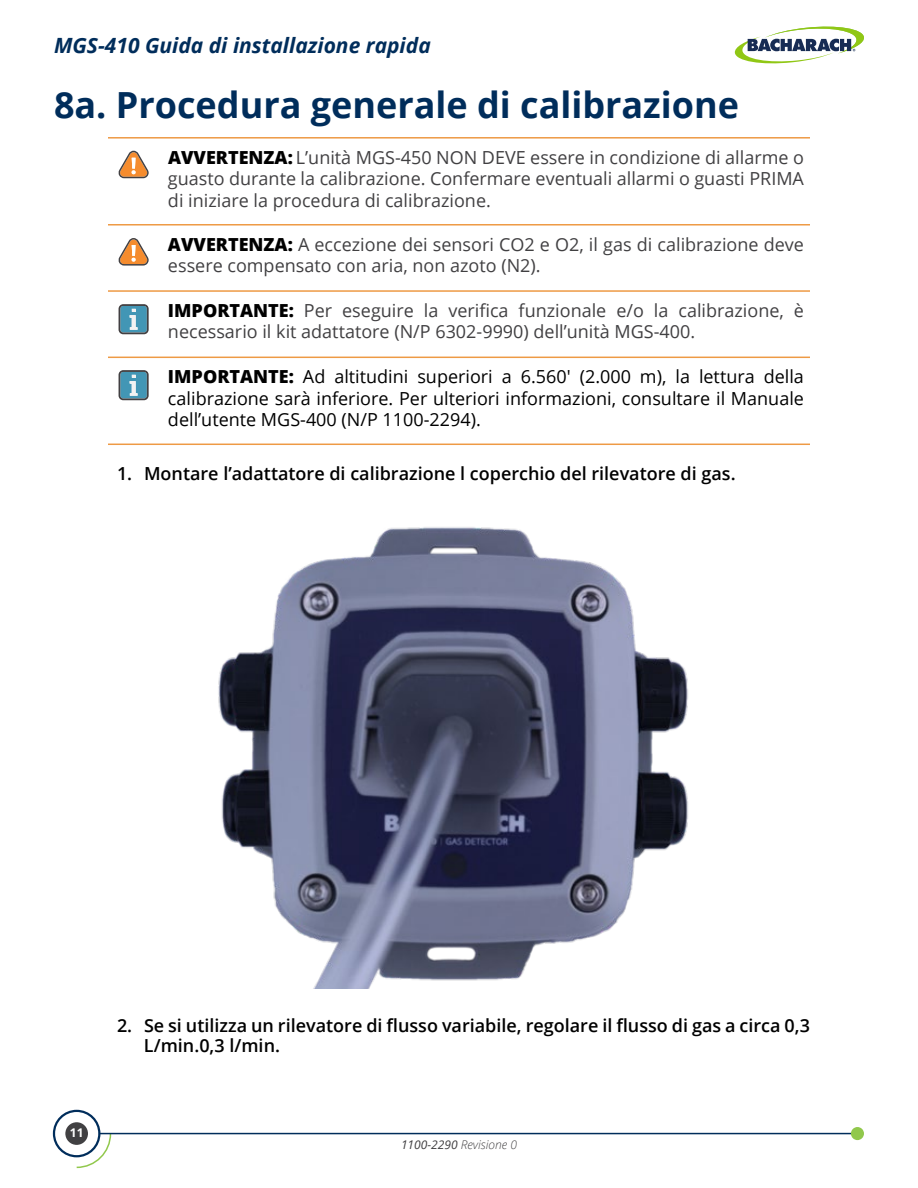
<style>
.page{position:relative;width:918px;height:1188px;background:#fff}
.page>*{position:absolute;margin:0;border:0;box-sizing:border-box;transform-origin:0 0}
.t1{font:700 36px "Open Sans";color:#002d5b}
.t2{font:italic 700 21px "Open Sans";color:#002d5b}
.t3{font:18px/21.6px "Open Sans";color:#414042}
.t4{font:18px/21.6px "Open Sans";color:#000;text-align:justify}
.t5{font:600 18px/19.5px "Open Sans";color:#000}
.t6{font:italic 300 12px "Open Sans";color:#414042}
.t7{font:700 12px "Open Sans";color:#fff}
.s1{font-weight:800;color:#000}
.s2{font-weight:800}
.s3{font-weight:400}
</style>
<div class="page">
<svg style="left:75px;top:1132px;width:37px;height:37px"></svg>
<hr style="left:99px;top:1133px;width:758px;height:1px;background:#002d5b">
<div style="left:851px;top:1127px;width:13px;height:13px;background:#91c84c;border-radius:50%"></div>
<div style="left:53px;top:1110px;width:47px;height:47px;border:2px solid #002d5b;border-radius:50%"></div>
<div style="left:65px;top:1122px;width:23px;height:23px;background:#414042;border-radius:50%"></div>
<svg style="left:734px;top:26px;width:130px;height:38px"></svg>
<hr style="left:108px;top:137px;width:702px;height:2px;background:#ee9a44">
<hr style="left:108px;top:224px;width:702px;height:2px;background:#ee9a44">
<hr style="left:108px;top:290px;width:702px;height:2px;background:#ee9a44">
<hr style="left:108px;top:357px;width:702px;height:1px;background:#ee9a44">
<hr style="left:108px;top:444px;width:702px;height:1px;background:#ee9a44">
<svg style="left:119px;top:370px;width:30px;height:30px"></svg>
<svg style="left:119px;top:304px;width:30px;height:30px"></svg>
<svg style="left:118px;top:151px;width:31px;height:27px"></svg>
<svg style="left:118px;top:238px;width:31px;height:28px"></svg>
<img style="left:218px;top:527px;width:470px;height:462px">
<p class="t2" style="left:54px;top:31px;width:378px">MGS-410 Guida di installazione rapida</p>
<h1 class="t1" style="left:54px;top:79px;width:687px">8a. Procedura generale di calibrazione</h1>
<p class="t3" style="left:168px;top:146px;width:638px;text-align:justify"><span class="s1">AVVERTENZA:</span> L’unità MGS-450 NON DEVE essere in condizione di allarme o guasto durante la calibrazione. Confermare eventuali allarmi o guasti PRIMA di iniziare la procedura di calibrazione.</p>
<p class="t3" style="left:168px;top:233px;width:638px"><span class="s1">AVVERTENZA:</span> A eccezione dei sensori CO2 e O2, il gas di calibrazione deve essere compensato con aria, non azoto (N2).</p>
<p class="t3" style="left:168px;top:299px;width:637px"><span class="s1">IMPORTANTE:</span> Per eseguire la verifica funzionale e/o la calibrazione, è necessario il kit adattatore (N/P 6302-9990) dell’unità MGS-400.</p>
<p class="t4" style="left:168px;top:365px;width:638px"><span class="s2">IMPORTANTE:</span> Ad altitudini superiori a 6.560′ (2.000 m), la lettura della calibrazione sarà inferiore. Per ulteriori informazioni, consultare il Manuale dell’utente MGS-400 (N/P 1100-2294).</p>
<p class="t5" style="left:117px;top:464px;width:620px">1. Montare l’adattatore di calibrazione l coperchio del rilevatore di gas.</p>
<p class="t7" style="left:70px;top:1125px;width:15px">11</p>
<p class="t5" style="left:144px;top:1016px;width:668px;text-indent:-27px">2. Se si utilizza un rilevatore di flusso variabile, regolare il flusso di gas a circa 0,3<br>L/min.0,3 l/min.</p>
<p class="t6" style="left:401px;top:1136px;width:117px"><span class="s3">1100-2290</span> Revisione 0</p>
</div>
